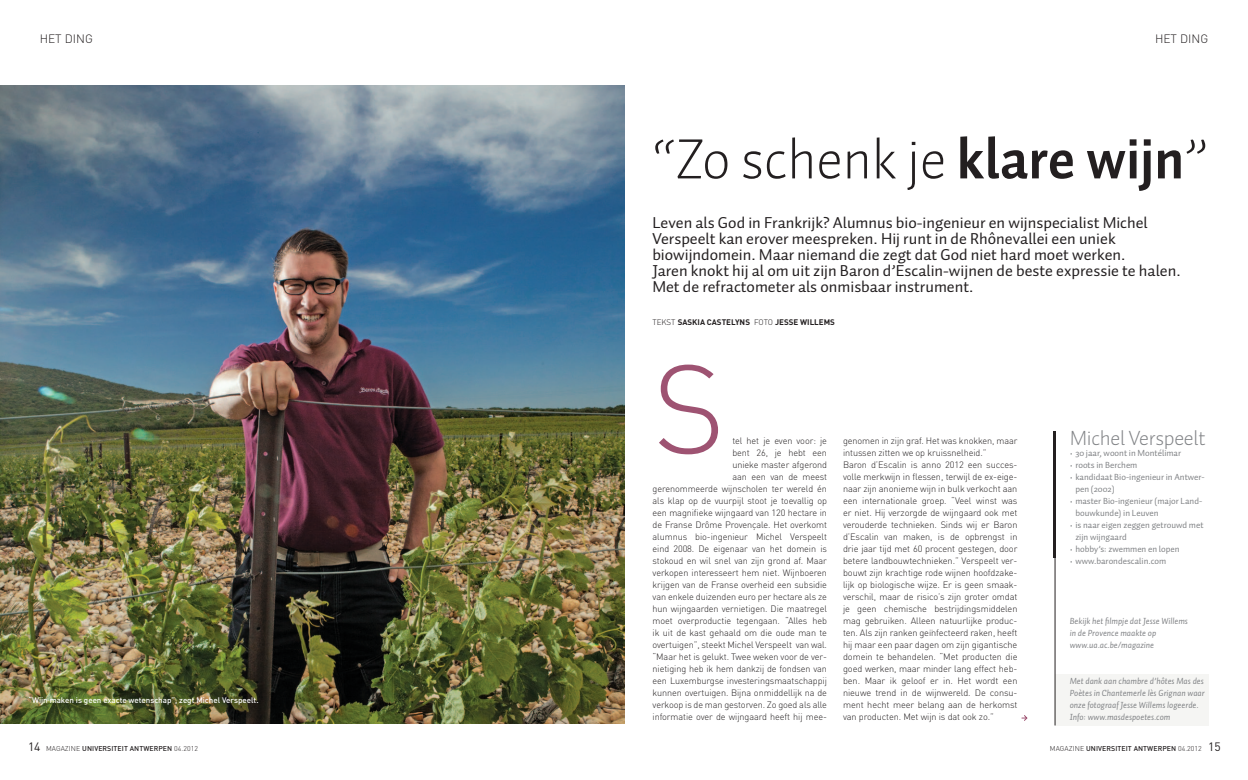
<style>
.page{position:relative;width:1248px;height:780px;background:#fff}
.page>*{position:absolute;margin:0;border:0;box-sizing:border-box;transform-origin:0 0}
.t1{font:300 123.9px "DIN";color:#9e5372}
.t2{font:300 58px "Auto 1";color:#231f20;scale:.96 1}
.t3{font:300 21px "Auto 1";letter-spacing:-.01em;color:#808285}
.t4{font:16px/16px "Auto 1";color:#231f20}
.t5{font:300 12px "DIN";color:#231f20}
.t6{font:300 9.2px/12px "DIN";letter-spacing:-.01em;color:#231f20;text-align:right}
.t7{font:9px/12px "Auto 1";color:#808285}
.t8{font:italic 9px/12px "Auto 1";color:#808285}
.t9{font:500 8px "DIN";color:#fff}
.t10{font:700 8px "DIN";color:#231f20}
.t11{font:500 7px "DIN";letter-spacing:.01em;color:#231f20}
.s1{font-weight:700}
.s2{font-weight:300}
.s3{font-weight:400;font-size:12px}
</style>
<div class="page">
<div style="left:1055px;top:674px;width:153px;height:51px;background:#f5f5f3"></div>
<svg style="left:1021px;top:715px;width:7px;height:6px"></svg>
<img style="left:0;top:85px;width:624px;height:638px">
<hr style="left:1054px;top:431px;width:1px;height:294px;background:#231f20">
<hr style="left:1052px;top:431px;width:3px;height:127px;background:#231f20">
<p class="t5" style="left:40px;top:31px;width:55px">HET DING</p>
<p class="t5" style="left:1154px;top:31px;width:55px">HET DING</p>
<p class="t9" style="left:28px;top:695px;width:232px">“Wijn maken is geen exacte wetenschap”, zegt Michel Verspeelt.</p>
<p class="t2" style="left:652px;top:123px;width:580px">“Zo schenk je <span class="s1">klare wijn</span>”</p>
<p class="t4" style="left:652px;top:214px;width:497px">Leven als God in Frankrijk? Alumnus bio-ingenieur en wijnspecialist Michel<br>Verspeelt kan erover meespreken. Hij runt in de Rhônevallei een uniek biowijndomein. Maar niemand die zegt dat God niet hard moet werken.</p>
<p class="t4" style="left:652px;top:262px;width:529px">Jaren knokt hij al om uit zijn Baron d’Escalin-wijnen de beste expressie te halen.<br>Met de refractometer als onmisbaar instrument.</p>
<p class="t10" style="left:652px;top:317px;width:184px"><span class="s2">TEKST</span> SASKIA CASTELYNS <span class="s2">FOTO</span> JESSE WILLEMS</p>
<p class="t1" style="left:652px;top:333px;width:74px">S</p>
<p class="t6" style="left:652px;top:435px;width:176px">tel het je even voor: je<br>bent 26, je hebt een<br>unieke master afgerond<br>aan een van de meest<br>gerenommeerde wijnscholen ter wereld én als klap op de vuurpijl stoot je toevallig op een magnifieke wijngaard van 120 hectare in de Franse Drôme Provençale. Het overkomt alumnus bio-ingenieur Michel Verspeelt eind 2008. De eigenaar van het domein is stokoud en wil snel van zijn grond af. Maar verkopen interesseert hem niet. Wijnboeren krijgen van de Franse overheid een subsidie van enkele duizenden euro per hectare als ze hun wijngaarden vernietigen. Die maatregel moet overproductie tegengaan. “Alles heb ik uit de kast gehaald om die oude man te overtuigen”, steekt Michel Verspeelt van wal. “Maar het is gelukt. Twee weken voor de ver&shy;nietiging heb ik hem dankzij de fondsen van een Luxemburgse investeringsmaatschappij kunnen overtuigen. Bijna onmiddellijk na de verkoop is de man gestorven. Zo goed als alle informatie over de wijngaard heeft hij mee-</p>
<p class="t6" style="left:843px;top:435px;width:176px;text-align:left">genomen in zijn graf. Het was knokken, maar intussen zitten we op kruissnelheid.”</p>
<p class="t6" style="left:843px;top:459px;width:176px;text-align:justify">Baron d’Escalin is anno 2012 een succes&shy;volle merkwijn in flessen, terwijl de ex-eige&shy;naar zijn anonieme wijn in bulk verkocht aan een internationale groep. “Veel winst was er niet. Hij verzorgde de wijngaard ook met verouderde technieken. Sinds wij er Baron d’Escalin van maken, is de opbrengst in drie jaar tijd met 60 procent gestegen, door betere landbouwtechnieken.” Verspeelt ver&shy;bouwt zijn krachtige rode wijnen hoofdzake&shy;lijk op biologische wijze. Er is geen smaak&shy;verschil, maar de risico’s zijn groter omdat je geen chemische bestrijdingsmiddelen mag gebruiken. Alleen natuurlijke produc&shy;ten. Als zijn ranken geïnfecteerd raken, heeft hij maar een paar dagen om zijn gigantische domein te behandelen. “Met producten die goed werken, maar minder lang effect heb&shy;ben. Maar ik geloof er in. Het wordt een nieuwe trend in de wijnwereld. De consu&shy;ment hecht meer belang aan de herkomst van producten. Met wijn is dat ook zo.”</p>
<p class="t3" style="left:1069px;top:425px;width:137px">Michel Verspeelt</p>
<p class="t7" style="left:1069px;top:447px;width:113px">• 30 jaar, woont in Montélimar</p>
<p class="t7" style="left:1069px;top:459px;width:69px">• roots in Berchem</p>
<p class="t7" style="left:1075px;top:471px;width:131px;text-indent:-6px">• kandidaat Bio-ingenieur in Antwer&shy;pen (2002)</p>
<p class="t7" style="left:1075px;top:495px;width:128px;text-indent:-6px">• master Bio-ingenieur (major Land&shy;bouwkunde) in Leuven</p>
<p class="t7" style="left:1075px;top:519px;width:130px;text-indent:-6px">• is naar eigen zeggen getrouwd met zijn wijngaard</p>
<p class="t7" style="left:1069px;top:543px;width:111px">• hobby’s: zwemmen en lopen</p>
<p class="t7" style="left:1069px;top:555px;width:98px">• www.barondescalin.com</p>
<p class="t8" style="left:1069px;top:615px;width:120px">Bekijk het filmpje dat Jesse Willems in de Provence maakte op www.ua.ac.be/magazine</p>
<p class="t8" style="left:1069px;top:675px;width:137px">Met dank aan chambre d’hôtes Mas des Poètes in Chantemerle lès Grignan waar onze fotograaf Jesse Willems logeerde.<br>Info: www.masdespoetes.com</p>
<p class="t11" style="left:28px;top:744px;width:171px"><span class="s3">14</span> <span class="s2">MAGAZINE</span> UNIVERSITEIT ANTWERPEN <span class="s2">04.2012</span></p>
<p class="t11" style="left:1049px;top:744px;width:172px"><span class="s2">MAGAZINE</span> UNIVERSITEIT ANTWERPEN <span class="s2">04.2012</span> <span class="s3">15</span></p>
</div>
